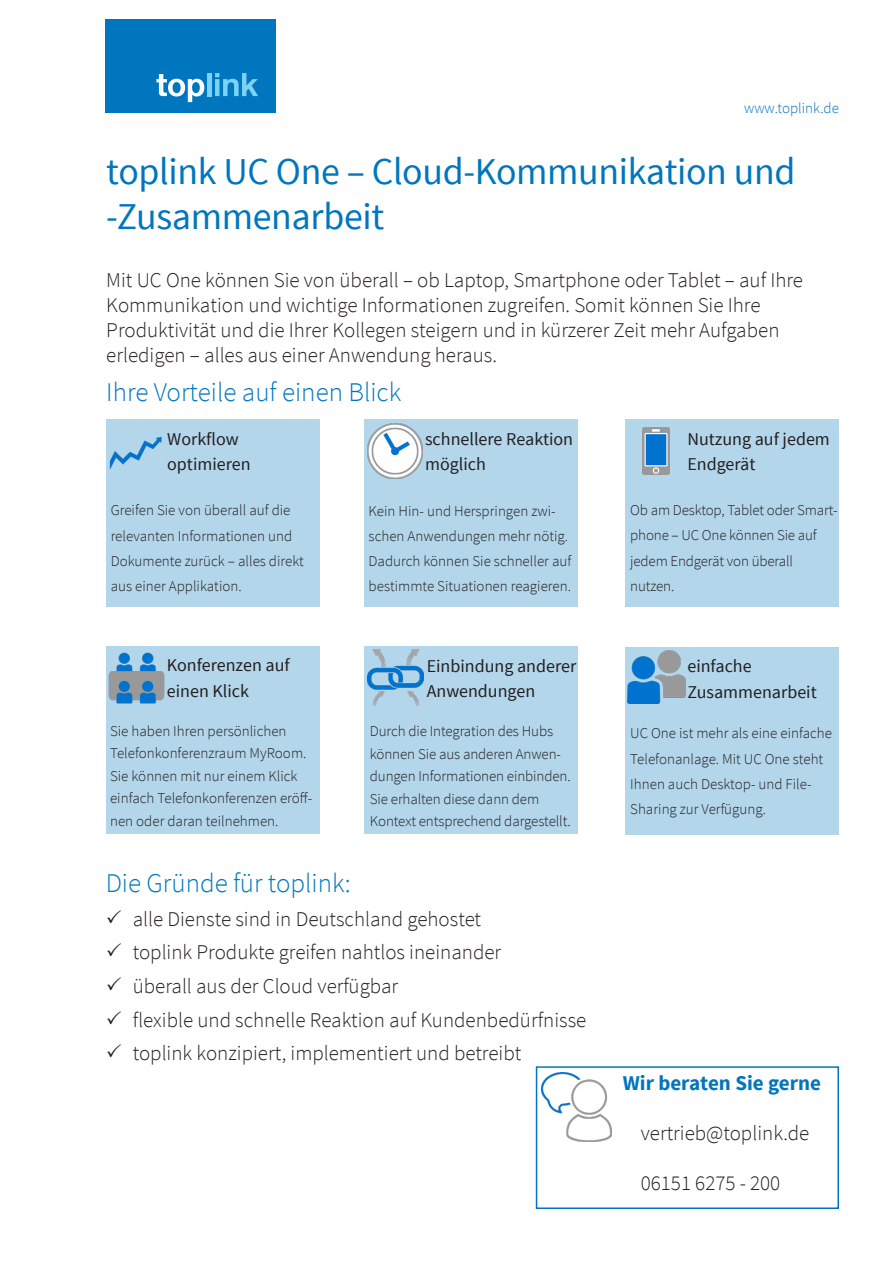
<style>
.page{position:relative;width:893px;height:1263px;background:#fff}
.page>*{position:absolute;margin:0;border:0;box-sizing:border-box;transform-origin:0 0}
.t1{font:37.8px/45.5px "Source Sans Pro";letter-spacing:-.01em;color:#0076be}
.t2{font:300 27px "Source Sans Pro";color:#0076be}
.t3{font:300 21px/25.2px "Source Sans Pro";color:#231f20}
.t4{font:700 21px "Source Sans Pro";color:#0076be}
.t5{font:18px/25.2px "Source Sans Pro";color:#231f20}
.t6{font:300 15px/25.2px "Source Sans Pro";color:#231f20}
.t7{font:300 15px "Source Sans Pro";color:#0076be}
</style>
<div class="page">
<div style="left:105px;top:20px;width:170px;height:93px;background:#0076be"></div>
<svg style="left:156px;top:74px;width:48px;height:28px"></svg>
<hr style="left:207px;top:73px;width:4px;height:23px;background:#7cd3f6">
<svg style="left:215px;top:73px;width:43px;height:23px"></svg>
<div style="left:106px;top:646px;width:213px;height:188px;background:#b3d6eb"></div>
<div style="left:106px;top:420px;width:213px;height:187px;background:#b3d6eb"></div>
<div style="left:364px;top:420px;width:214px;height:187px;background:#b3d6eb"></div>
<div style="left:626px;top:420px;width:213px;height:187px;background:#b3d6eb"></div>
<div style="left:536px;top:1066px;width:303px;height:143px;border:2px solid #0076be"></div>
<img style="left:542px;top:1072px;width:69px;height:69px">
<div style="left:365px;top:646px;width:213px;height:188px;background:#b3d6eb"></div>
<div style="left:626px;top:647px;width:213px;height:187px;background:#b3d6eb"></div>
<img style="left:109px;top:652px;width:55px;height:52px">
<img style="left:628px;top:651px;width:57px;height:53px">
<img style="left:368px;top:650px;width:55px;height:55px">
<img style="left:642px;top:428px;width:28px;height:46px">
<img style="left:368px;top:423px;width:55px;height:56px">
<img style="left:109px;top:437px;width:52px;height:32px">
<p class="t7" style="left:744px;top:99px;width:96px">www.toplink.de</p>
<p class="t1" style="left:106px;top:149px;width:691px">toplink UC One – Cloud-Kommunikation und -Zusammenarbeit</p>
<p class="t3" style="left:106px;top:267px;width:698px">Mit UC One können Sie von überall – ob Laptop, Smartphone oder Tablet – auf Ihre Kommunikation und wichtige Informationen zugreifen. Somit können Sie Ihre Produktivität und die Ihrer Kollegen steigern und in kürzerer Zeit mehr Aufgaben erledigen – alles aus einer Anwendung heraus.</p>
<p class="t2" style="left:106px;top:375px;width:296px">Ihre Vorteile auf einen Blick</p>
<p class="t5" style="left:167px;top:426px;width:85px">Workflow optimieren</p>
<p class="t5" style="left:687px;top:426px;width:144px">Nutzung auf jedem<br>Endgerät</p>
<p class="t5" style="left:425px;top:427px;width:149px">schnellere Reaktion möglich</p>
<p class="t6" style="left:369px;top:498px;width:204px">Kein Hin- und Herspringen zwi&shy;schen Anwendungen mehr nötig.<br>Dadurch können Sie schneller auf bestimmte Situationen reagieren.</p>
<p class="t6" style="left:111px;top:498px;width:195px">Greifen Sie von überall auf die relevanten Informationen und<br>Dokumente zurück – alles direkt aus einer Applikation.</p>
<p class="t6" style="left:630px;top:498px;width:209px">Ob am Desktop, Tablet oder Smart&shy;phone – UC One können Sie auf jedem Endgerät von überall</p>
<p class="t6" style="left:630px;top:573px;width:46px">nutzen.</p>
<p class="t5" style="left:167px;top:653px;width:124px">Konferenzen auf einen Klick</p>
<p class="t6" style="left:110px;top:719px;width:204px;line-height:22.5px">Sie haben Ihren persönlichen<br>Telefonkonferenzraum MyRoom.<br>Sie können mit nur einem Klick einfach Telefonkonferenzen eröff&shy;nen oder daran teilnehmen.</p>
<p class="t5" style="left:427px;top:654px;width:151px">Einbindung anderer<br>Anwendungen</p>
<p class="t5" style="left:687px;top:654px;width:66px">einfache</p>
<p class="t5" style="left:687px;top:679px;width:131px">Zusammenarbeit</p>
<p class="t6" style="left:630px;top:721px;width:203px">UC One ist mehr als eine einfache<br>Telefonanlage. Mit UC One steht<br>Ihnen auch Desktop- und File-<br>Sharing zur Verfügung.</p>
<p class="t6" style="left:370px;top:720px;width:202px;line-height:22.5px">Durch die Integration des Hubs können Sie aus anderen Anwen&shy;dungen Informationen einbinden.<br>Sie erhalten diese dann dem<br>Kontext entsprechend dargestellt.</p>
<p class="t2" style="left:106px;top:866px;width:246px">Die Gründe für toplink:</p>
<p class="t3" style="left:106px;top:906px;width:377px">✓ alle Dienste sind in Deutschland gehostet</p>
<p class="t3" style="left:106px;top:940px;width:397px">✓ toplink Produkte greifen nahtlos ineinander</p>
<p class="t3" style="left:106px;top:973px;width:294px">✓ überall aus der Cloud verfügbar</p>
<p class="t3" style="left:106px;top:1007px;width:482px">✓ flexible und schnelle Reaktion auf Kundenbedürfnisse</p>
<p class="t3" style="left:106px;top:1041px;width:417px">✓ toplink konzipiert, implementiert und betreibt</p>
<p class="t4" style="left:623px;top:1069px;width:200px">Wir beraten Sie gerne</p>
<p class="t3" style="left:641px;top:1120px;width:170px">vertrieb@toplink.de</p>
<p class="t3" style="left:641px;top:1171px;width:141px">06151 6275 - 200</p>
</div>
